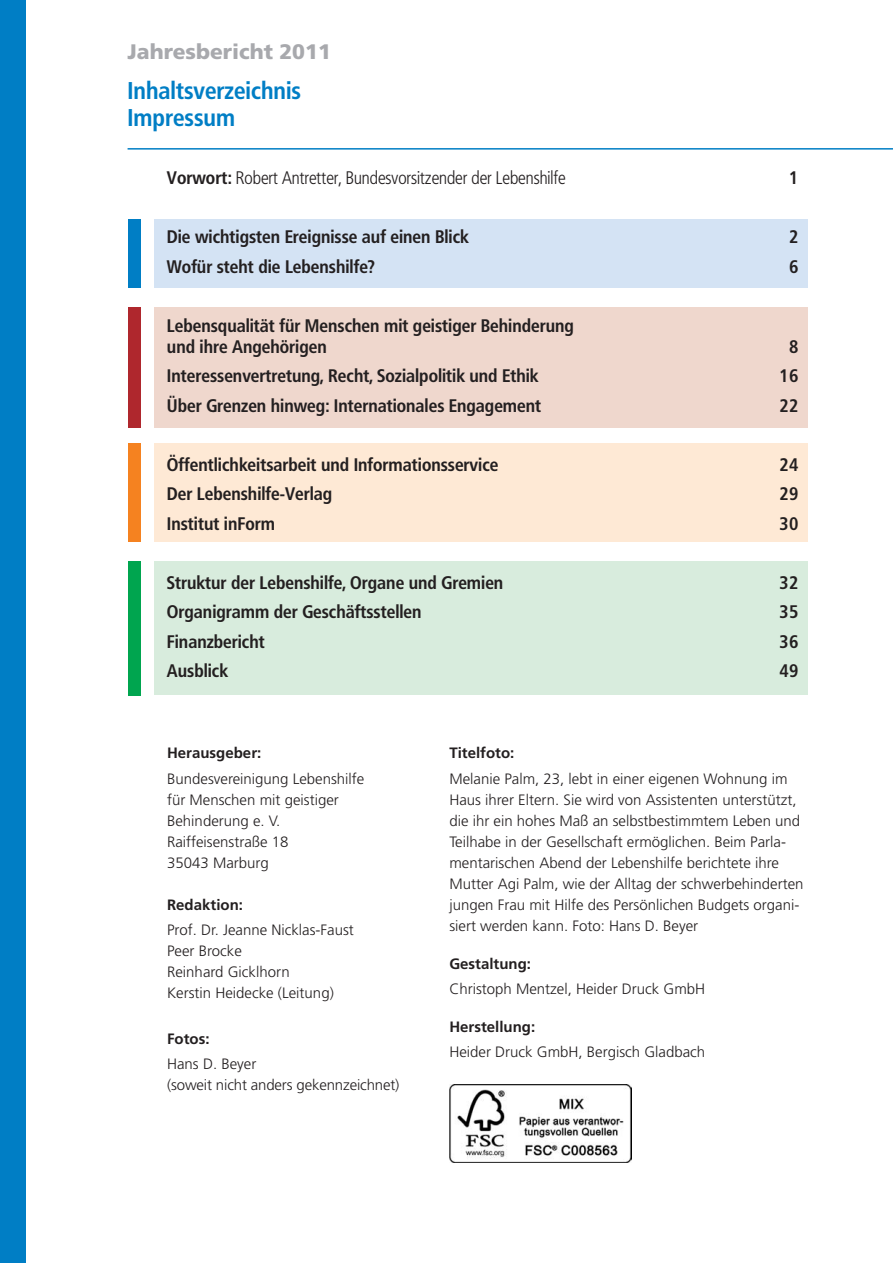
<style>
.page{position:relative;width:893px;height:1263px;background:#fff}
.page>*{position:absolute;margin:0;border:0;box-sizing:border-box;transform-origin:0 0}
.t1{font:700 24px/27px "Frutiger Condensed BQ67";color:#007ec5}
.t2{font:900 21px "Frutiger";color:#a8a9ad}
.t3{font:700 18px/21px "Frutiger Condensed BQ67";color:#231f20}
.t4{font:300 18px "Frutiger Condensed BQ47";color:#231f20}
.t5{font:300 15px/21px "Frutiger";color:#231f20}
.t6{font:700 15px "Frutiger";color:#231f20}
.s1{font-family:"Frutiger Condensed BQ67";font-weight:700}
</style>
<div class="page">
<hr style="left:128px;top:148px;width:765px;height:2px;background:#007ec5">
<div style="left:0;top:0;width:26px;height:1263px;background:#007ec5"></div>
<div style="left:154px;top:220px;width:654px;height:68px;background:#d4e3f4"></div>
<div style="left:128px;top:219px;width:13px;height:69px;background:#007ec5"></div>
<div style="left:154px;top:307px;width:654px;height:121px;background:#efd7cd"></div>
<div style="left:128px;top:307px;width:13px;height:121px;background:#af272d"></div>
<div style="left:154px;top:443px;width:654px;height:99px;background:#fee9d5"></div>
<div style="left:128px;top:443px;width:13px;height:99px;background:#f58220"></div>
<div style="left:154px;top:561px;width:654px;height:134px;background:#d8ecdd"></div>
<div style="left:128px;top:561px;width:13px;height:134px;background:#00a54f"></div>
<img style="left:450px;top:1084px;width:181px;height:78px">
<h2 class="t2" style="left:128px;top:39px;width:205px">Jahresbericht 2011</h2>
<h1 class="t1" style="left:128px;top:77px;width:175px">Inhaltsverzeichnis<br>Impressum</h1>
<p class="t4" style="left:167px;top:167px;width:400px"><span class="s1">Vorwort:</span> Robert Antretter, Bundesvorsitzender der Lebenshilfe</p>
<p class="t3" style="left:789px;top:167px;width:11px">1</p>
<p class="t3" style="left:167px;top:226px;width:303px">Die wichtigsten Ereignisse auf einen Blick</p>
<p class="t3" style="left:789px;top:226px;width:11px">2</p>
<p class="t3" style="left:167px;top:256px;width:210px">Wofür steht die Lebenshilfe?</p>
<p class="t3" style="left:789px;top:256px;width:11px">6</p>
<p class="t3" style="left:167px;top:315px;width:408px">Lebensqualität für Menschen mit geistiger Behinderung und ihre Angehörigen</p>
<p class="t3" style="left:789px;top:336px;width:11px">8</p>
<p class="t3" style="left:167px;top:365px;width:373px">Interessenvertretung, Recht, Sozialpolitik und Ethik</p>
<p class="t3" style="left:780px;top:365px;width:20px">16</p>
<p class="t3" style="left:167px;top:395px;width:376px">Über Grenzen hinweg: Internationales Engagement</p>
<p class="t3" style="left:780px;top:395px;width:20px">22</p>
<p class="t3" style="left:167px;top:454px;width:333px">Öffentlichkeitsarbeit und Informationsservice</p>
<p class="t3" style="left:780px;top:454px;width:20px">24</p>
<p class="t3" style="left:167px;top:483px;width:167px">Der Lebenshilfe-Verlag</p>
<p class="t3" style="left:780px;top:483px;width:20px">29</p>
<p class="t3" style="left:167px;top:513px;width:109px">Institut inForm</p>
<p class="t3" style="left:780px;top:513px;width:20px">30</p>
<p class="t3" style="left:167px;top:572px;width:338px">Struktur der Lebenshilfe, Organe und Gremien</p>
<p class="t3" style="left:780px;top:572px;width:20px">32</p>
<p class="t3" style="left:167px;top:601px;width:256px">Organigramm der Geschäftsstellen</p>
<p class="t3" style="left:780px;top:601px;width:20px">35</p>
<p class="t3" style="left:167px;top:631px;width:99px">Finanzbericht</p>
<p class="t3" style="left:780px;top:631px;width:20px">36</p>
<p class="t3" style="left:167px;top:660px;width:63px">Ausblick</p>
<p class="t3" style="left:780px;top:660px;width:20px">49</p>
<p class="t6" style="left:167px;top:744px;width:96px">Herausgeber:</p>
<p class="t5" style="left:167px;top:768px;width:199px">Bundesvereinigung Lebenshilfe für Menschen mit geistiger<br>Behinderung e. V.<br>Raiffeisenstraße 18<br>35043 Marburg</p>
<p class="t6" style="left:167px;top:896px;width:77px">Redaktion:</p>
<p class="t5" style="left:167px;top:919px;width:188px">Prof. Dr. Jeanne Nicklas-Faust<br>Peer Brocke<br>Reinhard Gicklhorn<br>Kerstin Heidecke (Leitung)</p>
<p class="t6" style="left:167px;top:1030px;width:44px">Fotos:</p>
<p class="t5" style="left:167px;top:1054px;width:234px">Hans D. Beyer<br>(soweit nicht anders gekennzeichnet)</p>
<p class="t6" style="left:449px;top:744px;width:67px">Titelfoto:</p>
<p class="t5" style="left:449px;top:768px;width:356px">Melanie Palm, 23, lebt in einer eigenen Wohnung im Haus ihrer Eltern. Sie wird von Assistenten unterstützt, die ihr ein hohes Maß an selbstbestimmtem Leben und Teilhabe in der Gesellschaft ermöglichen. Beim Parla&shy;mentarischen Abend der Lebenshilfe berichtete ihre Mutter Agi Palm, wie der Alltag der schwerbehinderten jungen Frau mit Hilfe des Persönlichen Budgets organi&shy;siert werden kann. Foto: Hans D. Beyer</p>
<p class="t6" style="left:449px;top:955px;width:83px">Gestaltung:</p>
<p class="t5" style="left:449px;top:978px;width:257px">Christoph Mentzel, Heider Druck GmbH</p>
<p class="t6" style="left:449px;top:1018px;width:87px">Herstellung:</p>
<p class="t5" style="left:449px;top:1041px;width:257px">Heider Druck GmbH, Bergisch Gladbach</p>
</div>
